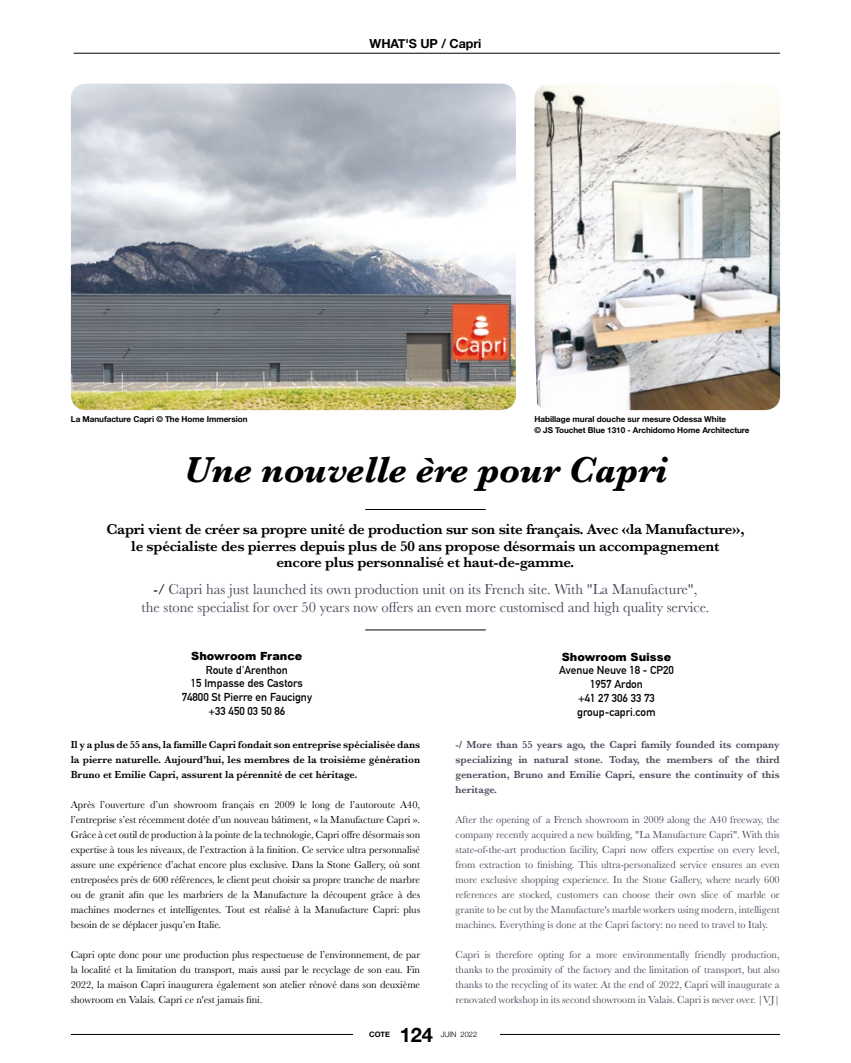
<style>
.page{position:relative;width:851px;height:1063px;background:#fff}
.page>*{position:absolute;margin:0;border:0;box-sizing:border-box;transform-origin:0 0}
.t1{font:italic 700 37.5px "Baskerville";letter-spacing:-.005em;color:#000}
.t2{font:700 20px "Helvetica Neue";color:#000}
.t3{font:600 15px/16.2px "Baskerville";letter-spacing:-.015em;color:#000;text-align:center}
.t4{font:15px/17.5px "Baskerville";color:#474b5a;text-align:center}
.t5{font:700 12.5px "Helvetica Neue";letter-spacing:-.005em;color:#000}
.t6{font:700 11.25px/13.8px "DIN Alternate";color:#000;text-align:center}
.t7{font:900 11.25px "Arial";color:#000}
.t8{font:10.62px/15px "Baskerville";color:#000;text-align:justify}
.t9{font:10.62px/15px "Baskerville";color:#474b5a;text-align:justify}
.t10{font:600 10.62px/15px "Baskerville";color:#000;text-align:justify}
.t11{font:600 10.62px/15px "Baskerville";color:#474b5a;text-align:justify}
.t12{font:700 8.12px/11.2px "Helvetica Neue";letter-spacing:-.005em;color:#020203}
.t13{font:300 7.5px "Helvetica Neue";color:#000}
.t14{font:700 7.5px "Helvetica Neue";color:#000}
.s1{color:#000}
</style>
<div class="page">
<hr style="left:71px;top:1034px;width:709px;height:1px;background:#000">
<div style="left:390px;top:1022px;width:52px;height:26px;background:#fff"></div>
<div style="left:354px;top:1030px;width:36px;height:21px;background:#fff"></div>
<div style="left:440px;top:1030px;width:59px;height:21px;background:#fff"></div>
<hr style="left:74px;top:53px;width:706px;height:1px;background:#000">
<hr style="left:365px;top:509px;width:120px;height:1px;background:#000">
<hr style="left:365px;top:630px;width:120px;height:1px;background:#000">
<img style="left:71px;top:84px;width:445px;height:326px">
<img style="left:534px;top:84px;width:246px;height:326px">
<p class="t5" style="left:369px;top:33px;width:113px">WHAT'S UP / Capri</p>
<p class="t12" style="left:71px;top:414px;width:178px">La Manufacture Capri © The Home Immersion</p>
<p class="t12" style="left:534px;top:414px;width:216px">Habillage mural douche sur mesure Odessa White<br>© JS Touchet Blue 1310 - Archidomo Home Architecture</p>
<h1 class="t1" style="left:184px;top:443px;width:484px">Une nouvelle ère pour Capri</h1>
<h3 class="t3" style="left:106px;top:521px;width:639px">Capri vient de créer sa propre unité de production sur son site français. Avec «la Manufacture», le spécialiste des pierres depuis plus de 50 ans propose désormais un accompagnement<br>encore plus personnalisé et haut-de-gamme.</h3>
<h3 class="t4" style="left:141px;top:581px;width:569px"><span class="s1">-/</span> Capri has just launched its own production unit on its French site. With "La Manufacture",<br>the stone specialist for over 50 years now offers an even more customised and high quality service.</h3>
<p class="t7" style="left:191px;top:648px;width:113px">Showroom France</p>
<p class="t6" style="left:182px;top:662px;width:132px">Route d'Arenthon<br>15 Impasse des Castors<br>74800 St Pierre en Faucigny +33 450 03 50 86</p>
<p class="t10" style="left:71px;top:737px;width:351px">Il y a plus de 55 ans, la famille Capri fondait son entreprise spécialisée dans la pierre naturelle. Aujourd’hui, les membres de la troisième génération Bruno et Emilie Capri, assurent la pérennité de cet héritage.</p>
<p class="t8" style="left:71px;top:797px;width:351px">Après l’ouverture d’un showroom français en 2009 le long de l’autoroute A40, l’entreprise s’est récemment dotée d’un nouveau bâtiment, « la Manufacture Capri ».<br>Grâce à cet outil de production à la pointe de la technologie, Capri offre désormais son expertise à tous les niveaux, de l’extraction à la finition. Ce service ultra personnalisé assure une expérience d’achat encore plus exclusive. Dans la Stone Gallery, où sont entreposées près de 600 références, le client peut choisir sa propre tranche de marbre ou de granit afin que les marbriers de la Manufacture la découpent grâce à des machines modernes et intelligentes. Tout est réalisé à la Manufacture Capri: plus besoin de se déplacer jusqu’en Italie.</p>
<p class="t8" style="left:71px;top:947px;width:351px">Capri opte donc pour une production plus respectueuse de l’environnement, de par la localité et la limitation du transport, mais aussi par le recyclage de son eau. Fin 2022, la maison Capri inaugurera également son atelier rénové dans son deuxième showroom en Valais. Capri ce n'est jamais fini.</p>
<p class="t7" style="left:561px;top:648px;width:111px">Showroom Suisse</p>
<p class="t6" style="left:559px;top:663px;width:116px">Avenue Neuve 18 - CP20<br>1957 Ardon<br>+41 27 306 33 73 group-capri.com</p>
<p class="t11" style="left:455px;top:737px;width:325px">-/ More than 55 years ago, the Capri family founded its company specializing in natural stone. Today, the members of the third generation, Bruno and Emilie Capri, ensure the continuity of this heritage.</p>
<p class="t9" style="left:455px;top:812px;width:325px">After the opening of a French showroom in 2009 along the A40 freeway, the company recently acquired a new building, "La Manufacture Capri". With this state-of-the-art production facility, Capri now offers expertise on every level, from extraction to finishing. This ultra-personalized service ensures an even more exclusive shopping experience. In the Stone Gallery, where nearly 600 references are stocked, customers can choose their own slice of marble or granite to be cut by the Manufacture's marble workers using modern, intelligent machines. Everything is done at the Capri factory: no need to travel to Italy.</p>
<p class="t9" style="left:455px;top:947px;width:325px">Capri is therefore opting for a more environmentally friendly production, thanks to the proximity of the factory and the limitation of transport, but also thanks to the recycling of its water. At the end of 2022, Capri will inaugurate a renovated workshop in its second showroom in Valais. Capri is never over. |VJ|</p>
<p class="t14" style="left:369px;top:1029px;width:22px">COTE</p>
<h2 class="t2" style="left:400px;top:1019px;width:35px">124</h2>
<p class="t13" style="left:440px;top:1029px;width:38px">JUIN 2022</p>
</div>
